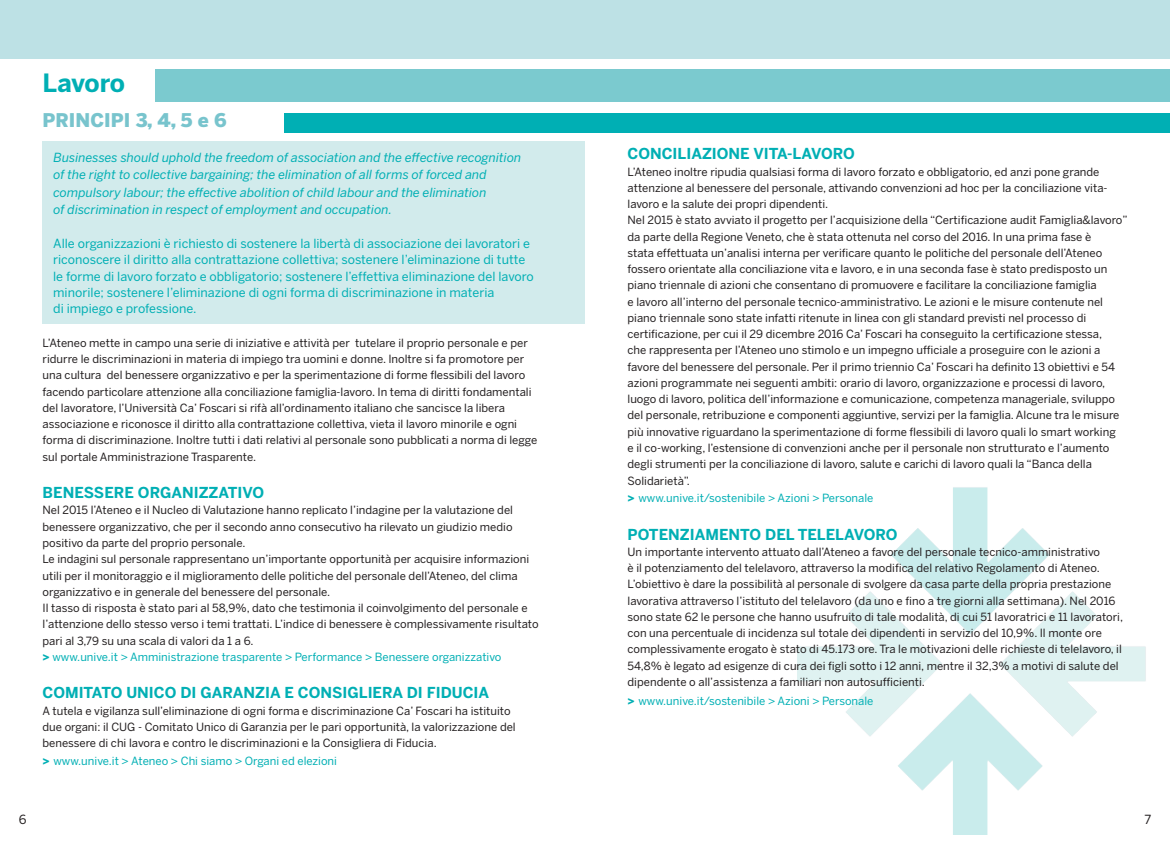
<style>
.page{position:relative;width:1170px;height:851px;background:#fff}
.page>*{position:absolute;margin:0;border:0;box-sizing:border-box;transform-origin:0 0}
.t1{font:700 25px "Benton Sans";letter-spacing:-.01em;color:#00afb4}
.t2{font:900 18.75px "Benton Sans";color:#78c4cd}
.t3{font:700 15px "Benton Sans";color:#00afb4}
.t4{font:12.5px/16.2px "Benton Sans";color:#00afb4}
.t5{font:italic 12.5px/17.5px "Benton Sans";color:#00afb4}
.t6{font:12.5px "Benton Sans";color:#231f20}
.t7{font:11.25px/16.2px "Benton Sans";color:#231f20}
.t8{font:11.25px "Benton Sans";color:#00afb4}
.s1{font-weight:900;color:#00afb4}
.s2{color:#00afb4}
.s3{font-weight:900}
</style>
<div class="page">
<div style="left:43px;top:141px;width:542px;height:182px;background:#d2ebec"></div>
<div style="left:0;top:0;width:1169px;height:58px;background:#bde1e5"></div>
<img style="left:797px;top:487px;width:349px;height:347px">
<div style="left:155px;top:70px;width:1014px;height:32px;background:#7bcacf"></div>
<div style="left:284px;top:113px;width:885px;height:19px;background:#00afb4"></div>
<h1 class="t1" style="left:43px;top:68px;width:84px">Lavoro</h1>
<h2 class="t2" style="left:43px;top:109px;width:186px">PRINCIPI 3, 4, 5 e 6</h2>
<p class="t5" style="left:53px;top:148px;width:469px">Businesses should uphold the freedom of association and the effective recognition of the right to collective bargaining; the elimination of all forms of forced and compulsory labour; the effective abolition of child labour and the elimination<br>of discrimination in respect of employment and occupation.</p>
<p class="t4" style="left:53px;top:235px;width:482px">Alle organizzazioni è richiesto di sostenere la libertà di associazione dei lavoratori e riconoscere il diritto alla contrattazione collettiva; sostenere l’eliminazione di tutte le forme di lavoro forzato e obbligatorio; sostenere l’effettiva eliminazione del lavoro minorile; sostenere l’eliminazione di ogni forma di discriminazione in materia<br>di impiego e professione.</p>
<p class="t7" style="left:43px;top:334px;width:496px">L’Ateneo mette in campo una serie di iniziative e attività per tutelare il proprio personale e per ridurre le discriminazioni in materia di impiego tra uomini e donne. Inoltre si fa promotore per una cultura del benessere organizzativo e per la sperimentazione di forme flessibili del lavoro facendo particolare attenzione alla conciliazione famiglia-lavoro. In tema di diritti fondamentali del lavoratore, l’Università Ca’ Foscari si rifà all’ordinamento italiano che sancisce la libera associazione e riconosce il diritto alla contrattazione collettiva, vieta il lavoro minorile e ogni forma di discriminazione. Inoltre tutti i dati relativi al personale sono pubblicati a norma di legge sul portale Amministrazione Trasparente.</p>
<h3 class="t3" style="left:43px;top:483px;width:223px">BENESSERE ORGANIZZATIVO</h3>
<p class="t7" style="left:43px;top:502px;width:497px">Nel 2015 l’Ateneo e il Nucleo di Valutazione hanno replicato l’indagine per la valutazione del benessere organizzativo, che per il secondo anno consecutivo ha rilevato un giudizio medio positivo da parte del proprio personale.<br>Le indagini sul personale rappresentano un’importante opportunità per acquisire informazioni utili per il monitoraggio e il miglioramento delle politiche del personale dell’Ateneo, del clima organizzativo e in generale del benessere del personale.<br>Il tasso di risposta è stato pari al 58,9%, dato che testimonia il coinvolgimento del personale e l’attenzione dello stesso verso i temi trattati. L’indice di benessere è complessivamente risultato pari al 3,79 su una scala di valori da 1 a 6.<br><span class="s1">&gt;</span> <span class="s2">www.unive.it &gt; Amministrazione trasparente &gt; Performance &gt; Benessere organizzativo</span></p>
<h3 class="t3" style="left:43px;top:683px;width:448px">COMITATO UNICO DI GARANZIA E CONSIGLIERA DI FIDUCIA</h3>
<p class="t7" style="left:43px;top:702px;width:474px">A tutela e vigilanza sull’eliminazione di ogni forma e discriminazione Ca’ Foscari ha istituito due organi: il CUG - Comitato Unico di Garanzia per le pari opportunità, la valorizzazione del benessere di chi lavora e contro le discriminazioni e la Consigliera di Fiducia.</p>
<p class="t8" style="left:43px;top:753px;width:296px"><span class="s3">&gt;</span> www.unive.it &gt; Ateneo &gt; Chi siamo &gt; Organi ed elezioni</p>
<h3 class="t3" style="left:627px;top:145px;width:229px">CONCILIAZIONE VITA-LAVORO</h3>
<p class="t7" style="left:627px;top:163px;width:501px">L’Ateneo inoltre ripudia qualsiasi forma di lavoro forzato e obbligatorio, ed anzi pone grande attenzione al benessere del personale, attivando convenzioni ad hoc per la conciliazione vita&shy;lavoro e la salute dei propri dipendenti.<br>Nel 2015 è stato avviato il progetto per l’acquisizione della “Certificazione audit Famiglia&amp;lavoro” da parte della Regione Veneto, che è stata ottenuta nel corso del 2016. In una prima fase è<br>stata effettuata un’analisi interna per verificare quanto le politiche del personale dell’Ateneo fossero orientate alla conciliazione vita e lavoro, e in una seconda fase è stato predisposto un piano triennale di azioni che consentano di promuovere e facilitare la conciliazione famiglia<br>e lavoro all’interno del personale tecnico-amministrativo. Le azioni e le misure contenute nel piano triennale sono state infatti ritenute in linea con gli standard previsti nel processo di certificazione, per cui il 29 dicembre 2016 Ca’ Foscari ha conseguito la certificazione stessa,<br>che rappresenta per l’Ateneo uno stimolo e un impegno ufficiale a proseguire con le azioni a favore del benessere del personale. Per il primo triennio Ca’ Foscari ha definito 13 obiettivi e 54 azioni programmate nei seguenti ambiti: orario di lavoro, organizzazione e processi di lavoro, luogo di lavoro, politica dell’informazione e comunicazione, competenza manageriale, sviluppo del personale, retribuzione e componenti aggiuntive, servizi per la famiglia. Alcune tra le misure più innovative riguardano la sperimentazione di forme flessibili di lavoro quali lo smart working<br>e il co-working, l’estensione di convenzioni anche per il personale non strutturato e l’aumento degli strumenti per la conciliazione di lavoro, salute e carichi di lavoro quali la “Banca della Solidarietà”.</p>
<p class="t8" style="left:627px;top:491px;width:247px"><span class="s3">&gt;</span> www.unive.it/sostenibile &gt; Azioni &gt; Personale</p>
<h3 class="t3" style="left:627px;top:525px;width:271px">POTENZIAMENTO DEL TELELAVORO</h3>
<p class="t7" style="left:627px;top:543px;width:497px">Un importante intervento attuato dall’Ateneo a favore del personale tecnico-amministrativo<br>è il potenziamento del telelavoro, attraverso la modifica del relativo Regolamento di Ateneo.<br>L’obiettivo è dare la possibilità al personale di svolgere da casa parte della propria prestazione lavorativa attraverso l’istituto del telelavoro (da uno e fino a tre giorni alla settimana). Nel 2016 sono state 62 le persone che hanno usufruito di tale modalità, di cui 51 lavoratrici e 11 lavoratori, con una percentuale di incidenza sul totale dei dipendenti in servizio del 10,9%. Il monte ore complessivamente erogato è stato di 45.173 ore. Tra le motivazioni delle richieste di telelavoro, il 54,8% è legato ad esigenze di cura dei figli sotto i 12 anni, mentre il 32,3% a motivi di salute del dipendente o all’assistenza a familiari non autosufficienti.</p>
<p class="t8" style="left:627px;top:694px;width:247px"><span class="s3">&gt;</span> www.unive.it/sostenibile &gt; Azioni &gt; Personale</p>
<p class="t6" style="left:19px;top:812px;width:9px">6</p>
<p class="t6" style="left:1144px;top:811px;width:8px">7</p>
</div>
